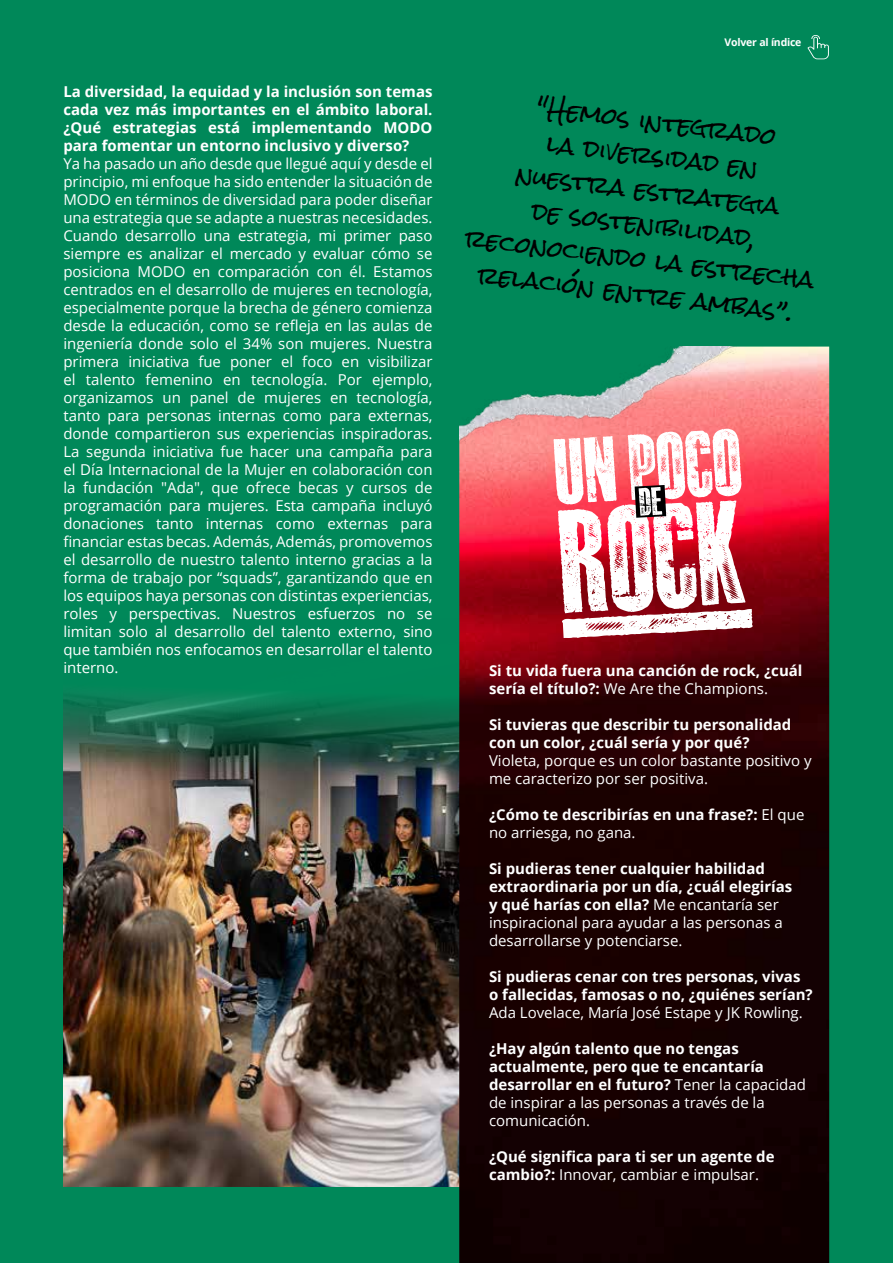
<style>
.page{position:relative;width:893px;height:1263px;background:#008859}
.page>*{position:absolute;margin:0;border:0;box-sizing:border-box;transform-origin:0 0}
.t1{font:22.5px/34.5px "Rock Salt";color:#000;text-align:center}
.t2{font:15px/18px "Open Sans";color:#fff;text-align:justify}
.t3{font:700 15px/18px "Open Sans";color:#fff}
.t4{font:700 10.5px "Open Sans";letter-spacing:-.02em;color:#fff}
.s1{font-weight:400}
</style>
<div class="page">
<img style="left:63px;top:693px;width:396px;height:493px">
<img style="left:459px;top:347px;width:370px;height:916px">
<img style="left:459px;top:347px;width:294px;height:101px">
<svg style="left:554px;top:429px;width:199px;height:209px;background:#e5a0a7"></svg>
<svg style="left:807px;top:35px;width:22px;height:24px"></svg>
<p class="t3" style="left:63px;top:82px;width:371px;text-align:justify">La diversidad, la equidad y la inclusión son temas cada vez más importantes en el ámbito laboral. ¿Qué estrategias está implementando MODO para fomentar un entorno inclusivo y diverso?</p>
<p class="t2" style="left:63px;top:154px;width:371px">Ya ha pasado un año desde que llegué aquí y desde el principio, mi enfoque ha sido entender la situación de MODO en términos de diversidad para poder diseñar una estrategia que se adapte a nuestras necesidades.<br>Cuando desarrollo una estrategia, mi primer paso siempre es analizar el mercado y evaluar cómo se posiciona MODO en comparación con él. Estamos centrados en el desarrollo de mujeres en tecnología, especialmente porque la brecha de género comienza desde la educación, como se refleja en las aulas de ingeniería donde solo el 34% son mujeres. Nuestra primera iniciativa fue poner el foco en visibilizar el talento femenino en tecnología. Por ejemplo, organizamos un panel de mujeres en tecnología, tanto para personas internas como para externas, donde compartieron sus experiencias inspiradoras.<br>La segunda iniciativa fue hacer una campaña para el Día Internacional de la Mujer en colaboración con la fundación "Ada", que ofrece becas y cursos de programación para mujeres. Esta campaña incluyó donaciones tanto internas como externas para financiar estas becas. Además, Además, promovemos el desarrollo de nuestro talento interno gracias a la forma de trabajo por “squads”, garantizando que en los equipos haya personas con distintas experiencias, roles y perspectivas. Nuestros esfuerzos no se limitan solo al desarrollo del talento externo, sino que también nos enfocamos en desarrollar el talento interno.</p>
<p class="t4" style="left:725px;top:35px;width:78px">Volver al índice</p>
<h1 class="t1" style="left:484px;top:85px;width:353px;rotate:7deg">"Hemos integrado<br>la diversidad en<br>nuestra estrategia<br>de sostenibilidad, reconociendo la estrecha relación entre ambas”.</h1>
<p class="t3" style="left:489px;top:661px;width:315px">Si tu vida fuera una canción de rock, ¿cuál sería el título?: <span class="s1">We Are the Champions.</span></p>
<p class="t3" style="left:489px;top:715px;width:304px">Si tuvieras que describir tu personalidad con un color, ¿cuál sería y por qué?</p>
<p class="t2" style="left:489px;top:751px;width:324px">Violeta, porque es un color bastante positivo y me caracterizo por ser positiva.</p>
<p class="t3" style="left:489px;top:805px;width:317px">¿Cómo te describirías en una frase?: <span class="s1">El que no arriesga, no gana.</span></p>
<p class="t3" style="left:489px;top:859px;width:305px">Si pudieras tener cualquier habilidad extraordinaria por un día, ¿cuál elegirías y qué harías con ella? <span class="s1">Me encantaría ser inspiracional para ayudar a las personas a desarrollarse y potenciarse.</span></p>
<p class="t3" style="left:489px;top:967px;width:325px">Si pudieras cenar con tres personas, vivas o fallecidas, famosas o no, ¿quiénes serían?</p>
<p class="t2" style="left:489px;top:1003px;width:315px">Ada Lovelace, María José Estape y JK Rowling.</p>
<p class="t3" style="left:489px;top:1039px;width:318px">¿Hay algún talento que no tengas actualmente, pero que te encantaría desarrollar en el futuro? <span class="s1">Tener la capacidad de inspirar a las personas a través de la comunicación.</span></p>
<p class="t3" style="left:489px;top:1147px;width:287px">¿Qué significa para ti ser un agente de cambio?: <span class="s1">Innovar, cambiar e impulsar.</span></p>
</div>
